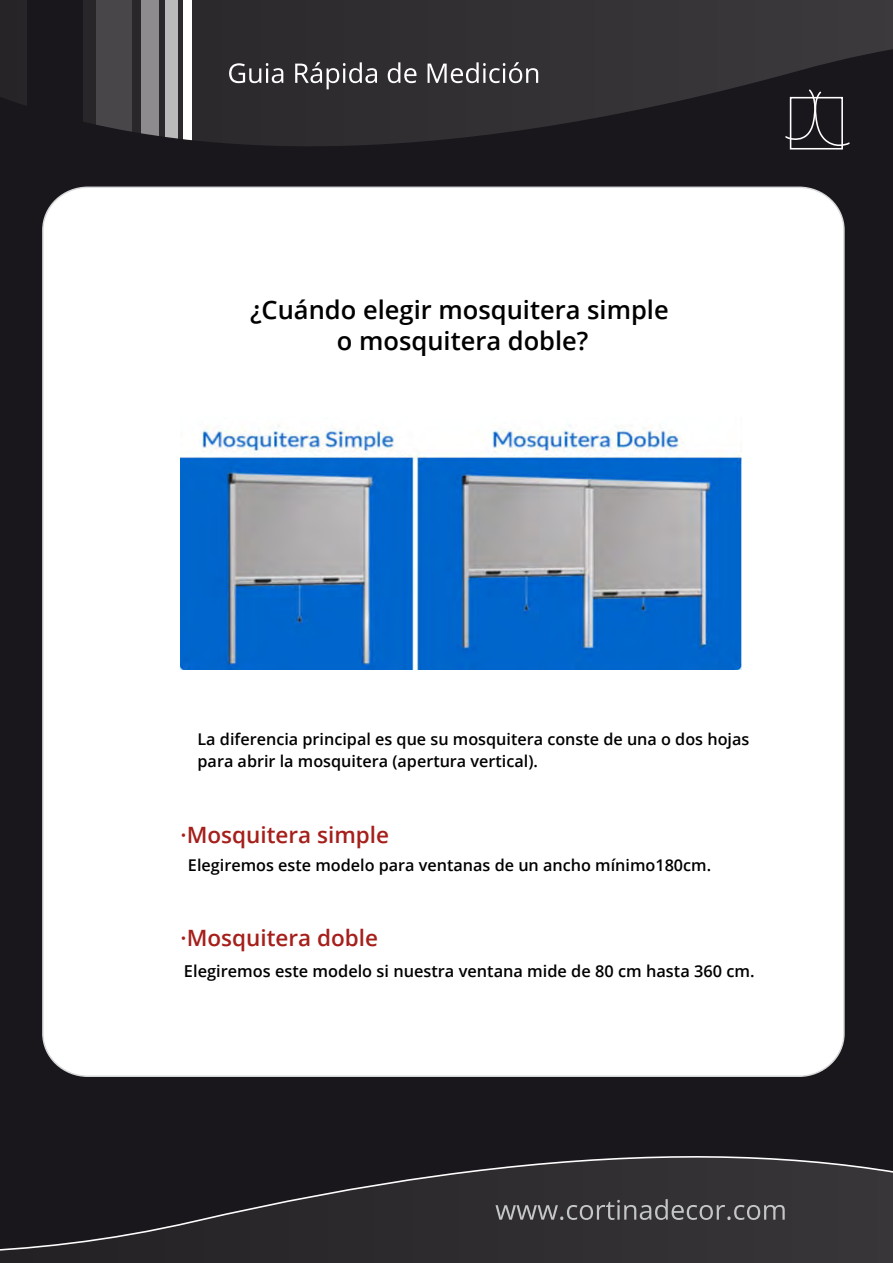
<style>
.page{position:relative;width:893px;height:1263px;background:#1a171c}
.page>*{position:absolute;margin:0;border:0;box-sizing:border-box;transform-origin:0 0}
.t1{font:600 25.5px/30.6px "Open Sans";color:#000;text-align:center}
.t2{font:600 22.5px "Open Sans";color:#a51f1b}
.t3{font:600 16.35px "Open Sans";color:#000}
.t4{font:600 16.2px/22.5px "Open Sans";color:#000}
</style>
<div class="page">
<svg style="left:0;top:1156px;width:893px;height:107px"></svg>
<svg style="left:0;top:0;width:893px;height:146px"></svg>
<svg style="left:495px;top:1199px;width:290px;height:21px;background:#545255"></svg>
<svg style="left:229px;top:63px;width:54px;height:20px"></svg>
<svg style="left:295px;top:62px;width:82px;height:27px;background:#605e61"></svg>
<svg style="left:388px;top:62px;width:28px;height:21px"></svg>
<svg style="left:428px;top:62px;width:110px;height:21px;background:#69686a"></svg>
<div style="left:43px;top:187px;width:801px;height:889px;background:#fff;border-radius:44px"></div>
<svg style="left:784px;top:88px;width:67px;height:62px"></svg>
<div style="left:790px;top:97px;width:53px;height:53px;border:2px solid #fff"></div>
<img style="left:180px;top:425px;width:562px;height:244px">
<h1 class="t1" style="left:250px;top:294px;width:420px">¿Cuándo elegir mosquitera simple o mosquitera doble?</h1>
<p class="t4" style="left:198px;top:727px;width:553px">La diferencia principal es que su mosquitera conste de una o dos hojas para abrir la mosquitera (apertura vertical).</p>
<h2 class="t2" style="left:181px;top:819px;width:210px">·Mosquitera simple</h2>
<p class="t4" style="left:188px;top:853px;width:525px">Elegiremos este modelo para ventanas de un ancho mínimo180cm.</p>
<h2 class="t2" style="left:181px;top:922px;width:199px">·Mosquitera doble</h2>
<p class="t3" style="left:184px;top:960px;width:572px">Elegiremos este modelo si nuestra ventana mide de 80 cm hasta 360 cm.</p>
</div>
